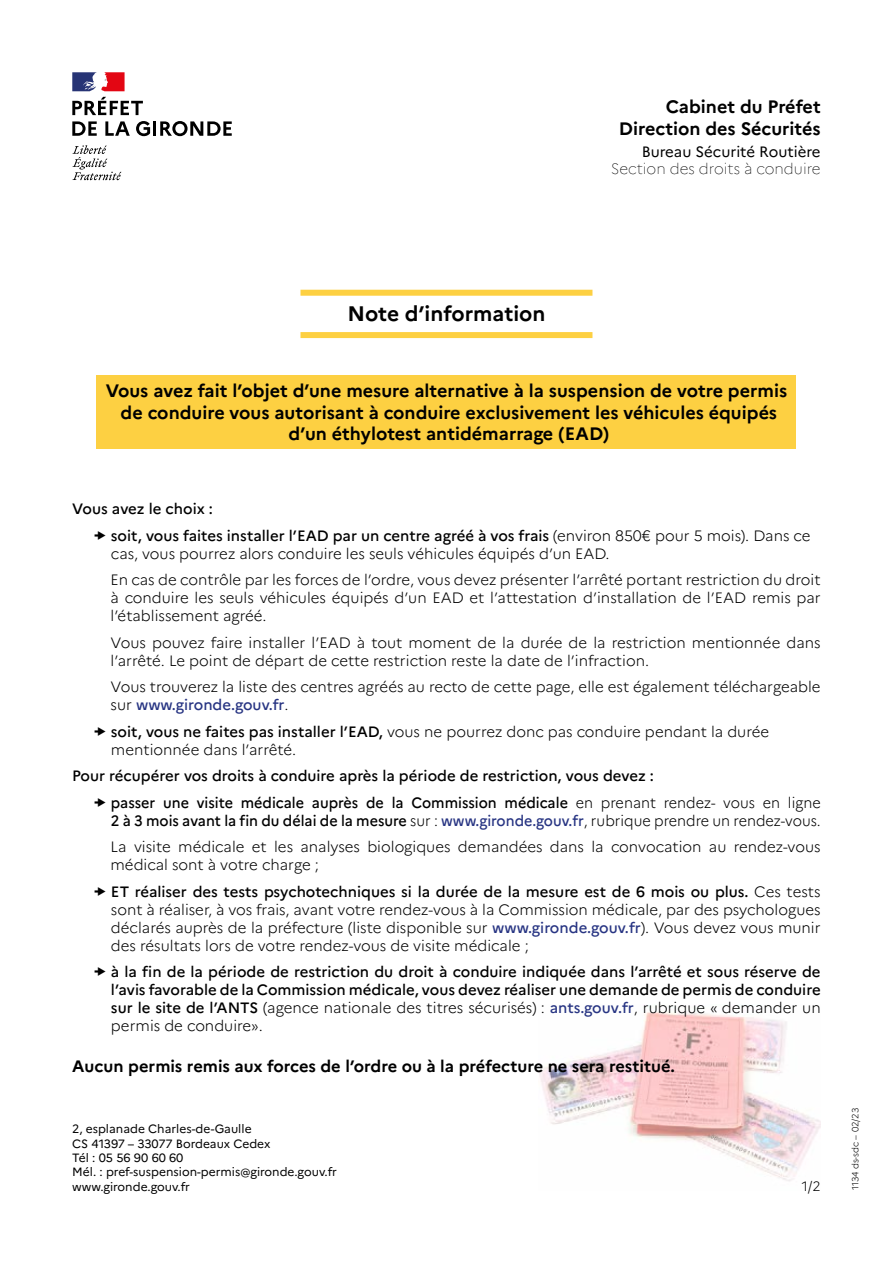
<style>
.page{position:relative;width:893px;height:1263px;background:#fff}
.page>*{position:absolute;margin:0;border:0;box-sizing:border-box;transform-origin:0 0}
.t1{font:700 21px "Marianne";color:#000}
.t2{font:700 18px/21.6px "Marianne";color:#000;text-align:right}
.t3{font:700 16.5px "Marianne";color:#000}
.t4{font:300 15px/18px "Marianne";color:#000}
.t5{font:500 15px/26.5px "Marianne";color:#000}
.t6{font:300 15px/26.5px "Marianne";color:#000;scale:.96 1}
.t7{font:100 15px "Marianne";color:#000}
.t8{font:15px "Marianne";color:#000}
.t9{font:300 13.5px "Marianne";color:#000}
.t10{font:12px/14.4px "Marianne";color:#000}
.t11{font:300 9px "Marianne";letter-spacing:-.01em;color:#000}
.s1{font-weight:300}
.s2{font-weight:500;color:#283583}
.s3{font-weight:500}
.s4{color:#283583}
</style>
<div class="page">
<img style="left:539px;top:1011px;width:282px;height:170px">
<svg style="left:72px;top:97px;width:71px;height:18px"></svg>
<svg style="left:72px;top:121px;width:25px;height:15px"></svg>
<svg style="left:105px;top:121px;width:25px;height:15px"></svg>
<svg style="left:136px;top:121px;width:14px;height:15px"></svg>
<hr style="left:153px;top:121px;width:3px;height:15px;background:#000">
<svg style="left:160px;top:121px;width:72px;height:15px"></svg>
<svg style="left:72px;top:145px;width:49px;height:35px"></svg>
<svg style="left:72px;top:72px;width:53px;height:19px"></svg>
<div style="left:300px;top:290px;width:292px;height:6px;background:#fdd042"></div>
<div style="left:300px;top:332px;width:292px;height:6px;background:#fdd042"></div>
<div style="left:97px;top:375px;width:699px;height:74px;background:#fdd042"></div>
<p class="t2" style="left:619px;top:96px;width:203px">Cabinet du Préfet<br>Direction des Sécurités</p>
<p class="t8" style="left:642px;top:143px;width:180px">Bureau Sécurité Routière</p>
<p class="t7" style="left:611px;top:159px;width:211px">Section des droits à conduire</p>
<h1 class="t1" style="left:347px;top:301px;width:199px">Note d’information</h1>
<p class="t2" style="left:106px;top:380px;width:683px;text-align:center">Vous avez fait l’objet d’une mesure alternative à la suspension de votre permis de conduire vous autorisant à conduire exclusivement les véhicules équipés d’un éthylotest antidémarrage (EAD)</p>
<p class="t5" style="left:111px;top:495px;width:701px;text-indent:-39px">Vous avez le choix :<br>soit, vous faites installer l’EAD par un centre agréé à vos frais <span class="s1">(environ 850€ pour 5 mois). Dans ce</span></p>
<p class="t4" style="left:111px;top:540px;width:712px;line-height:26.5px">cas, vous pourrez alors conduire les seuls véhicules équipés d’un EAD.<br>En cas de contrôle par les forces de l’ordre, vous devez présenter l’arrêté portant restriction du droit</p>
<p class="t4" style="left:111px;top:589px;width:712px">à conduire les seuls véhicules équipés d’un EAD et l’attestation d’installation de l’EAD remis par l’établissement agréé.</p>
<p class="t4" style="left:111px;top:633px;width:712px">Vous pouvez faire installer l’EAD à tout moment de la durée de la restriction mentionnée dans l’arrêté. Le point de départ de cette restriction reste la date de l’infraction.</p>
<p class="t4" style="left:111px;top:678px;width:712px">Vous trouverez la liste des centres agréés au recto de cette page, elle est également téléchargeable sur <span class="s2">www.gironde.gouv.fr</span>.</p>
<p class="t4" style="left:111px;top:722px;width:660px"><span class="s3">soit, vous ne faites pas installer l’EAD,</span> vous ne pourrez donc pas conduire pendant la durée mentionnée dans l’arrêté.</p>
<p class="t5" style="left:111px;top:762px;width:711px;text-indent:-39px">Pour récupérer vos droits à conduire après la période de restriction, vous devez :<br>passer une visite médicale auprès de la Commission médicale <span class="s1">en prenant rendez- vous en ligne</span></p>
<p class="t6" style="left:111px;top:807px;width:741px"><span class="s3">2 à 3 mois avant la fin du délai de la mesure</span> sur : <span class="s2">www.gironde.gouv.fr</span>, rubrique prendre un rendez-vous.<br>La visite médicale et les analyses biologiques demandées dans la convocation au rendez-vous</p>
<p class="t5" style="left:111px;top:851px;width:712px"><span class="s1">médical sont à votre charge ;<br></span>ET réaliser des tests psychotechniques si la durée de la mesure est de 6 mois ou plus. <span class="s1">Ces tests</span></p>
<p class="t4" style="left:111px;top:900px;width:711px;text-align:justify">sont à réaliser, à vos frais, avant votre rendez-vous à la Commission médicale, par des psychologues déclarés auprès de la préfecture (liste disponible sur <span class="s2">www.gironde.gouv.fr</span>). Vous devez vous munir des résultats lors de votre rendez-vous de visite médicale ;</p>
<p class="t5" style="left:111px;top:963px;width:711px;line-height:18px;text-align:justify">à la fin de la période de restriction du droit à conduire indiquée dans l’arrêté et sous réserve de l’avis favorable de la Commission médicale, vous devez réaliser une demande de permis de conduire sur le site de l’ANTS <span class="s1">(agence nationale des titres sécurisés) :</span> <span class="s4">ants.gouv.fr</span><span class="s1">, rubrique « demander un permis de conduire».</span></p>
<p class="t3" style="left:72px;top:1056px;width:604px">Aucun permis remis aux forces de l’ordre ou à la préfecture ne sera restitué.</p>
<p class="t10" style="left:72px;top:1121px;width:266px">2, esplanade Charles-de-Gaulle<br>CS 41397 – 33077 Bordeaux Cedex<br>Tél : 05 56 90 60 60<br>Mél. : pref-suspension-permis@gironde.gouv.fr www.gironde.gouv.fr</p>
<p class="t9" style="left:802px;top:1178px;width:20px">1/2</p>
<p class="t11" style="left:850px;top:1190px;width:84px;rotate:-90deg">1134 ds-sdc – 02/23</p>
</div>
